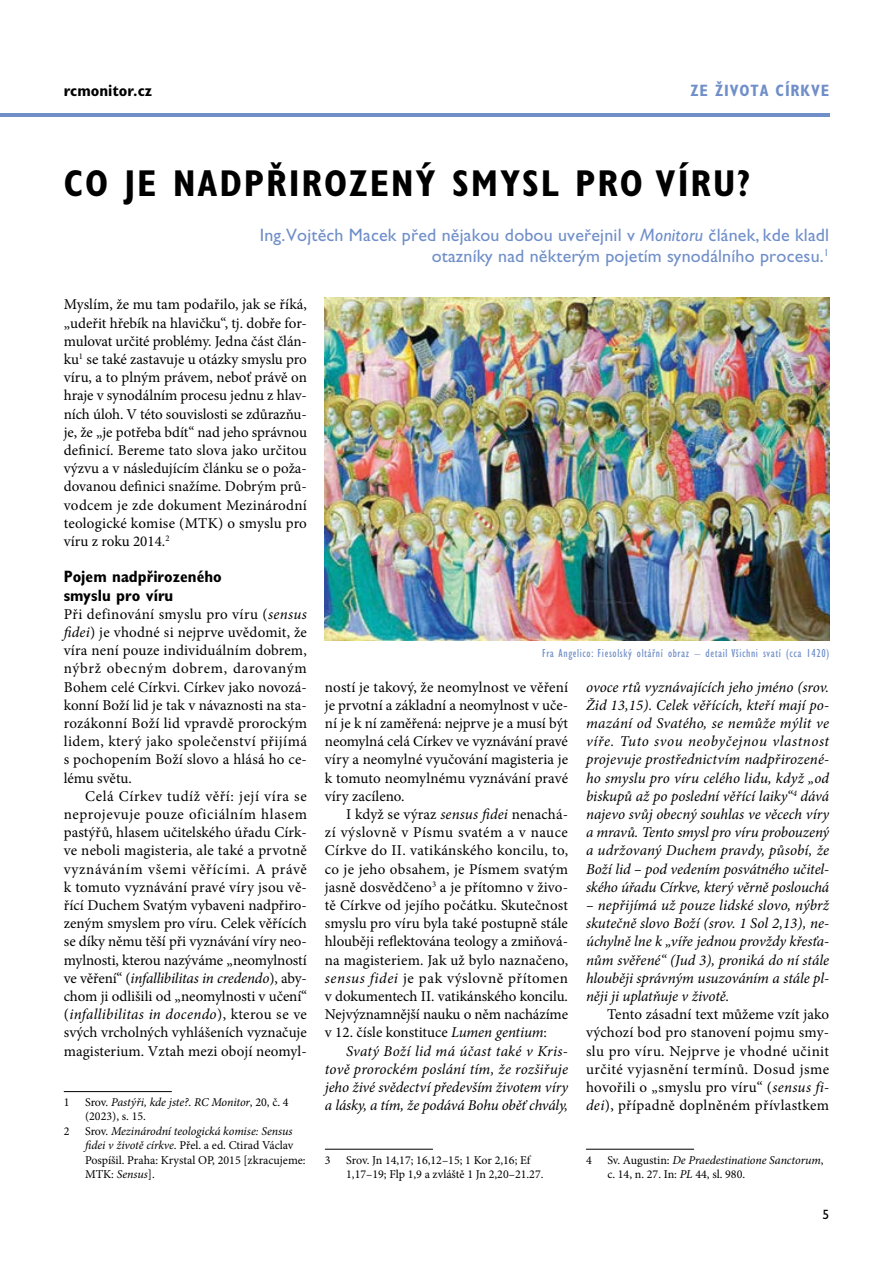
<style>
.page{position:relative;width:893px;height:1263px;background:#fff}
.page>*{position:absolute;margin:0;border:0;box-sizing:border-box;transform-origin:0 0}
.t1{font:700 condensed 37.5px "Gill Sans Std";letter-spacing:.05em;color:#000}
.t2{font:18px/21.6px "Gill Sans Std";letter-spacing:.01em;color:#708fc9;text-align:right}
.t3{font:700 condensed 16.5px/18.1px "Gill Sans Std";color:#000}
.t4{font:700 condensed 16.5px "Gill Sans Std";letter-spacing:.05em;color:#708fc9}
.t5{font:15px/18.1px "Minion Pro";letter-spacing:.005em;color:#000;text-align:justify}
.t6{font:italic 15px/18.1px "Minion Pro";letter-spacing:-.01em;color:#000;text-align:justify}
.t7{font:13.5px "Gill Sans Std";color:#000}
.t8{font:12px/14.4px "Minion Pro";color:#000}
.t9{font:condensed 12px "Gill Sans Std";letter-spacing:.05em;color:#708fc9}
.s1{font-style:italic}
</style>
<div class="page">
<hr style="left:0;top:113px;width:829px;height:4px;background:#708fc9">
<hr style="left:64px;top:1091px;width:108px;height:1px;background:#000">
<hr style="left:325px;top:1149px;width:108px;height:1px;background:#000">
<hr style="left:586px;top:1149px;width:108px;height:1px;background:#000">
<img style="left:325px;top:297px;width:504px;height:344px">
<p class="t3" style="left:64px;top:82px;width:90px">rcmonitor.cz</p>
<p class="t4" style="left:690px;top:81px;width:60px">Ze života</p>
<p class="t4" style="left:776px;top:81px;width:55px">církve</p>
<h1 class="t1" style="left:64px;top:161px;width:132px">Co je nadp</h1>
<h1 class="t1" style="left:266px;top:161px;width:43px">řiroz</h1>
<h1 class="t1" style="left:370px;top:161px;width:228px">ený smysl pro</h1>
<h1 class="t1" style="left:655px;top:161px;width:97px">víru?</h1>
<p class="t2" style="left:260px;top:224px;width:571px">Ing.Vojtěch Macek před nějakou dobou uveřejnil v <span class="s1">Monitoru</span> článek, kde kladl otazníky nad některým pojetím synodálního procesu.<sup>1</sup></p>
<p class="t5" style="left:64px;top:296px;width:245px">Myslím, že mu tam podařilo, jak se říká, „udeřit hřebík na hlavičku“, tj. dobře for&shy;mulovat určité problémy. Jedna část člán&shy;ku<sup>1</sup> se také zastavuje u otázky smyslu pro víru, a to plným právem, neboť právě on hraje v synodálním procesu jednu z hlav&shy;ních úloh. V této souvislosti se zdůrazňu&shy;je, že „je potřeba bdít“ nad jeho správnou definicí. Bereme tato slova jako určitou výzvu a v následujícím článku se o poža&shy;dovanou definici snažíme. Dobrým prů&shy;vodcem je zde dokument Mezinárodní teologické komise (MTK) o smyslu pro víru z roku 2014.<sup>2</sup></p>
<p class="t3" style="left:64px;top:568px;width:159px">Pojem nadpřirozeného smyslu pro víru</p>
<p class="t5" style="left:64px;top:605px;width:245px">Při definování smyslu pro víru (<span class="s1">sensus fidei</span>) je vhodné si nejprve uvědomit, že víra není pouze individuálním dobrem, nýbrž obecným dobrem, darovaným Bohem celé Církvi. Církev jako novozá&shy;konní Boží lid je tak v návaznosti na sta&shy;rozákonní Boží lid vpravdě prorockým lidem, který jako společenství přijímá s pochopením Boží slovo a hlásá ho ce&shy;lému světu.</p>
<p class="t5" style="left:64px;top:787px;width:245px;text-indent:21px">Celá Církev tudíž věří: její víra se neprojevuje pouze oficiálním hlasem pastýřů, hlasem učitelského úřadu Círk&shy;ve neboli magisteria, ale také a prvotně vyznáváním všemi věřícími. A právě k tomuto vyznávání pravé víry jsou vě&shy;řící Duchem Svatým vybaveni nadpřiro&shy;zeným smyslem pro víru. Celek věřících se díky němu těší při vyznávání víry neo&shy;mylnosti, kterou nazýváme „neomylností ve věření“ (<span class="s1">infallibilitas in credendo</span>), aby&shy;chom ji odlišili od „neomylnosti v učení“ (<span class="s1">infallibilitas in docendo</span>), kterou se ve svých vrcholných vyhlášeních vyznačuje magisterium. Vztah mezi obojí neomyl-</p>
<p class="t8" style="left:64px;top:1095px;width:7px">1</p>
<p class="t8" style="left:85px;top:1095px;width:205px">Srov. <span class="s1">Pastýři, kde jste?</span>. <span class="s1">RC Monitor</span>, 20, č. 4 (2023), s. 15.</p>
<p class="t8" style="left:64px;top:1124px;width:7px">2</p>
<p class="t8" style="left:85px;top:1124px;width:222px">Srov. <span class="s1">Mezinárodní teologická komise: Sensus fidei v životě církve</span>. Přel. a ed. Ctirad Václav Pospíšil. Praha: Krystal OP, 2015 [zkracujeme:<br>MTK: <span class="s1">Sensus</span>].</p>
<p class="t9" style="left:542px;top:647px;width:288px">Fra Angelico: Fiesolský oltářní obraz – detail Všichni svatí (cca 1420)</p>
<p class="t5" style="left:325px;top:678px;width:245px">ností je takový, že neomylnost ve věření je prvotní a základní a neomylnost v uče&shy;ní je k ní zaměřená: nejprve je a musí být neomylná celá Církev ve vyznávání pravé víry a neomylné vyučování magisteria je k tomuto neomylnému vyznávání pravé víry zacíleno.</p>
<p class="t5" style="left:325px;top:805px;width:245px;text-indent:21px">I když se výraz <span class="s1">sensus fidei</span> nenachá&shy;zí výslovně v Písmu svatém a v nauce Církve do II. vatikánského koncilu, to, co je jeho obsahem, je Písmem svatým jasně dosvědčeno<sup>3</sup> a je přítomno v živo&shy;tě Církve od jejího počátku. Skutečnost smyslu pro víru byla také postupně stále hlouběji reflektována teology a zmiňová&shy;na magisteriem. Jak už bylo naznačeno, <span class="s1">sensus fidei</span> je pak výslovně přítomen v dokumentech II. vatikánského koncilu.<br>Nejvýznamnější nauku o něm nacházíme v 12. čísle konstituce <span class="s1">Lumen gentium</span>:</p>
<p class="t6" style="left:325px;top:1042px;width:245px;text-indent:21px">Svatý Boží lid má účast také v Kris&shy;tově prorockém poslání tím, že rozšiřuje jeho živé svědectví především životem víry a lásky, a tím, že podává Bohu oběť chvály,</p>
<p class="t8" style="left:325px;top:1152px;width:7px">3</p>
<p class="t8" style="left:346px;top:1152px;width:199px">Srov. Jn 14,17; 16,12–15; 1 Kor 2,16; Ef<br>1,17–19; Flp 1,9 a zvláště 1 Jn 2,20–21.27.</p>
<p class="t6" style="left:586px;top:678px;width:245px">ovoce rtů vyznávajících jeho jméno (srov.<br>Žid 13,15). Celek věřících, kteří mají po&shy;mazání od Svatého, se nemůže mýlit ve víře. Tuto svou neobyčejnou vlastnost projevuje prostřednictvím nadpřirozené&shy;ho smyslu pro víru celého lidu, když „od biskupů až po poslední věřící laiky“<sup>4</sup> dává najevo svůj obecný souhlas ve věcech víry a mravů. Tento smysl pro víru probouzený a udržovaný Duchem pravdy, působí, že Boží lid – pod vedením posvátného učitel&shy;ského úřadu Církve, který věrně poslouchá</p>
<p class="t6" style="left:586px;top:896px;width:245px">– nepřijímá už pouze lidské slovo, nýbrž skutečně slovo Boží (srov. 1 Sol 2,13), ne&shy;úchylně lne k „víře jednou provždy křesťa&shy;nům svěřené“ (Jud 3), proniká do ní stále hlouběji správným usuzováním a stále pl&shy;něji ji uplatňuje v životě.</p>
<p class="t5" style="left:586px;top:1005px;width:245px;text-indent:21px">Tento zásadní text můžeme vzít jako výchozí bod pro stanovení pojmu smy&shy;slu pro víru. Nejprve je vhodné učinit určité vyjasnění termínů. Dosud jsme hovořili o „smyslu pro víru“ (<span class="s1">sensus fi&shy;dei</span>), případně doplněném přívlastkem</p>
<p class="t8" style="left:586px;top:1152px;width:7px">4</p>
<p class="t8" style="left:607px;top:1152px;width:218px">Sv. Augustin: <span class="s1">De Praedestinatione Sanctorum</span>, c. 14, n. 27. In: <span class="s1">PL</span> 44, sl. 980.</p>
<p class="t7" style="left:822px;top:1207px;width:8px">5</p>
</div>
